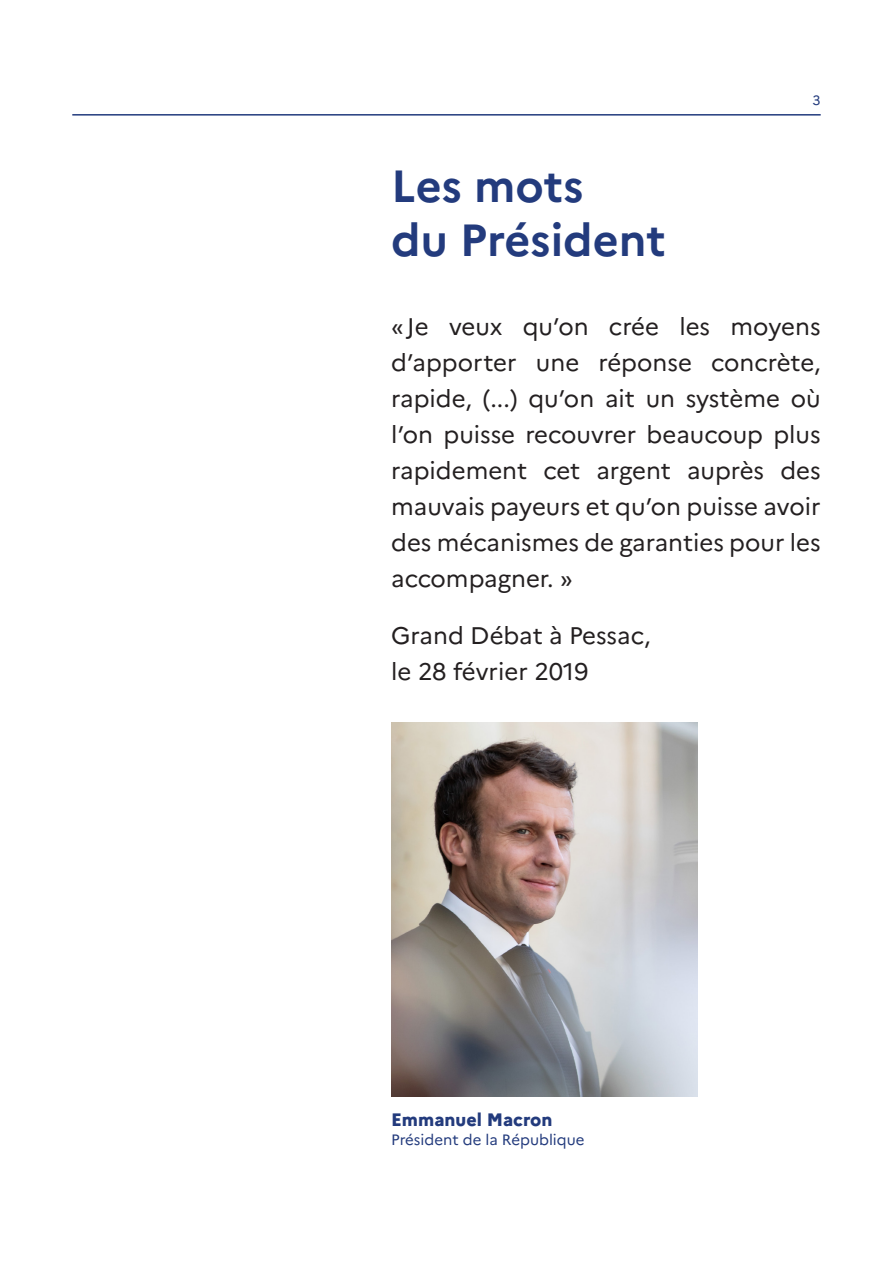
<style>
.page{position:relative;width:893px;height:1263px;background:#fff}
.page>*{position:absolute;margin:0;border:0;box-sizing:border-box;transform-origin:0 0}
.t1{font:700 45px/54px "Marianne";color:#233b7d}
.t2{font:24px/36px "Marianne";color:#231f20;text-align:justify}
.t3{font:800 18px "Marianne";color:#233b7d}
.t4{font:15px "Marianne";color:#233b7d}
.t5{font:13.5px "Marianne";color:#233b7d}
</style>
<div class="page">
<hr style="left:72px;top:114px;width:749px;height:2px;background:#233b7d">
<img style="left:391px;top:723px;width:306px;height:374px">
<h1 class="t1" style="left:391px;top:159px;width:276px">Les mots<br>du Président</h1>
<p class="t5" style="left:813px;top:92px;width:10px">3</p>
<p class="t2" style="left:391px;top:308px;width:431px">«Je veux qu’on crée les moyens d’apporter une réponse concrète, rapide, (...) qu’on ait un système où l’on puisse recouvrer beaucoup plus rapidement cet argent auprès des mauvais payeurs et qu’on puisse avoir des mécanismes de garanties pour les accompagner. »</p>
<p class="t2" style="left:391px;top:618px;width:261px">Grand Débat à Pessac, le 28 février 2019</p>
<p class="t3" style="left:391px;top:1108px;width:163px">Emmanuel Macron</p>
<p class="t4" style="left:391px;top:1131px;width:195px">Président de la République</p>
</div>
